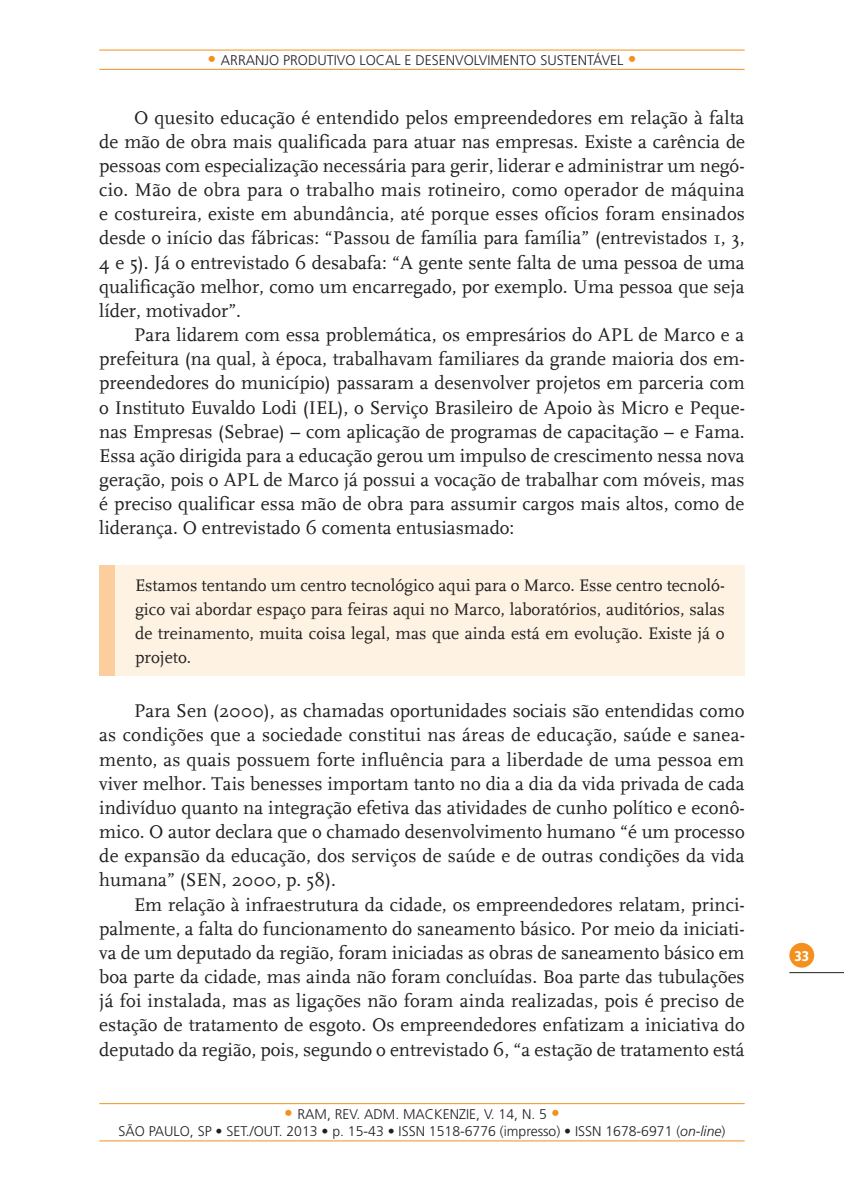
<style>
.page{position:relative;width:844px;height:1191px;background:#fff}
.page>*{position:absolute;margin:0;border:0;box-sizing:border-box;transform-origin:0 0}
.t1{font:19.25px/24.2px "FF Scala Definitiver";color:#231f20;text-align:justify}
.t2{font:17.5px/24.2px "FF Scala Definitiver";letter-spacing:.005em;color:#231f20;text-align:justify}
.t3{font:300 14px/16.8px "Frutiger LT Std";color:#231f20;text-align:center}
.t4{font:900 condensed 14px "Frutiger LT Std";color:#fff}
.s1{font-size:17.5px;color:#f4901d}
.s2{font-style:italic}
</style>
<div class="page">
<div style="left:789px;top:943px;width:25px;height:24px;background:#f4901d;border-radius:50%"></div>
<hr style="left:789px;top:972px;width:54px;height:1px;background:#231f20">
<hr style="left:99px;top:1140px;width:645px;height:1px;background:#f4901d">
<hr style="left:99px;top:1103px;width:645px;height:1px;background:#f4901d">
<hr style="left:99px;top:69px;width:645px;height:1px;background:#f4901d">
<hr style="left:99px;top:50px;width:645px;height:1px;background:#f4901d">
<div style="left:99px;top:565px;width:16px;height:111px;background:#fcce9d"></div>
<div style="left:115px;top:565px;width:629px;height:111px;background:#fef2e3"></div>
<p class="t3" style="left:207px;top:52px;width:430px"><span class="s1">•</span> ARRANJO PRODUTIVO LOCAL E DESENVOLVIMENTO SUSTENTÁVEL <span class="s1">•</span></p>
<p class="t1" style="left:99px;top:106px;width:647px;text-indent:35px">O quesito educação é entendido pelos empreendedores em relação à falta de mão de obra mais qualificada para atuar nas empresas. Existe a carência de pessoas com especialização necessária para gerir, liderar e administrar um negó&shy;cio. Mão de obra para o trabalho mais rotineiro, como operador de máquina e costureira, existe em abundância, até porque esses ofícios foram ensinados desde o início das fábricas: “Passou de família para família” (entrevistados 1, 3, 4 e 5). Já o entrevistado 6 desabafa: “A gente sente falta de uma pessoa de uma qualificação melhor, como um encarregado, por exemplo. Uma pessoa que seja líder, motivador”.</p>
<p class="t1" style="left:99px;top:323px;width:647px;text-indent:35px">Para lidarem com essa problemática, os empresários do APL de Marco e a prefeitura (na qual, à época, trabalhavam familiares da grande maioria dos em&shy;preendedores do município) passaram a desenvolver projetos em parceria com o Instituto Euvaldo Lodi (IEL), o Serviço Brasileiro de Apoio às Micro e Peque&shy;nas Empresas (Sebrae) – com aplicação de programas de capacitação – e Fama.<br>Essa ação dirigida para a educação gerou um impulso de crescimento nessa nova geração, pois o APL de Marco já possui a vocação de trabalhar com móveis, mas é preciso qualificar essa mão de obra para assumir cargos mais altos, como de liderança. O entrevistado 6 comenta entusiasmado:</p>
<p class="t2" style="left:135px;top:573px;width:591px">Estamos tentando um centro tecnológico aqui para o Marco. Esse centro tecnoló&shy;gico vai abordar espaço para feiras aqui no Marco, laboratórios, auditórios, salas de treinamento, muita coisa legal, mas que ainda está em evolução. Existe já o projeto.</p>
<p class="t1" style="left:99px;top:699px;width:647px;text-indent:35px">Para Sen (2000), as chamadas oportunidades sociais são entendidas como as condições que a sociedade constitui nas áreas de educação, saúde e sanea&shy;mento, as quais possuem forte influência para a liberdade de uma pessoa em viver melhor. Tais benesses importam tanto no dia a dia da vida privada de cada indivíduo quanto na integração efetiva das atividades de cunho político e econô&shy;mico. O autor declara que o chamado desenvolvimento humano “é um processo de expansão da educação, dos serviços de saúde e de outras condições da vida humana” (SEN, 2000, p. 58).</p>
<p class="t1" style="left:99px;top:892px;width:647px;text-indent:35px">Em relação à infraestrutura da cidade, os empreendedores relatam, princi&shy;palmente, a falta do funcionamento do saneamento básico. Por meio da iniciati&shy;va de um deputado da região, foram iniciadas as obras de saneamento básico em boa parte da cidade, mas ainda não foram concluídas. Boa parte das tubulações já foi instalada, mas as ligações não foram ainda realizadas, pois é preciso de estação de tratamento de esgoto. Os empreendedores enfatizam a iniciativa do deputado da região, pois, segundo o entrevistado 6, “a estação de tratamento está</p>
<p class="t3" style="left:118px;top:1106px;width:608px"><span class="s1">•</span> RAM, REV. ADM. MACKENZIE, V. 14, N. 5 <span class="s1">•<br></span>SÃO PAULO, SP • SET./OUT. 2013 • P. 15-43 • ISSN 1518-6776 (IMPRESSO) • ISSN 1678-6971 (<span class="s2">on-line</span>)</p>
<p class="t4" style="left:794px;top:947px;width:16px">33</p>
</div>
